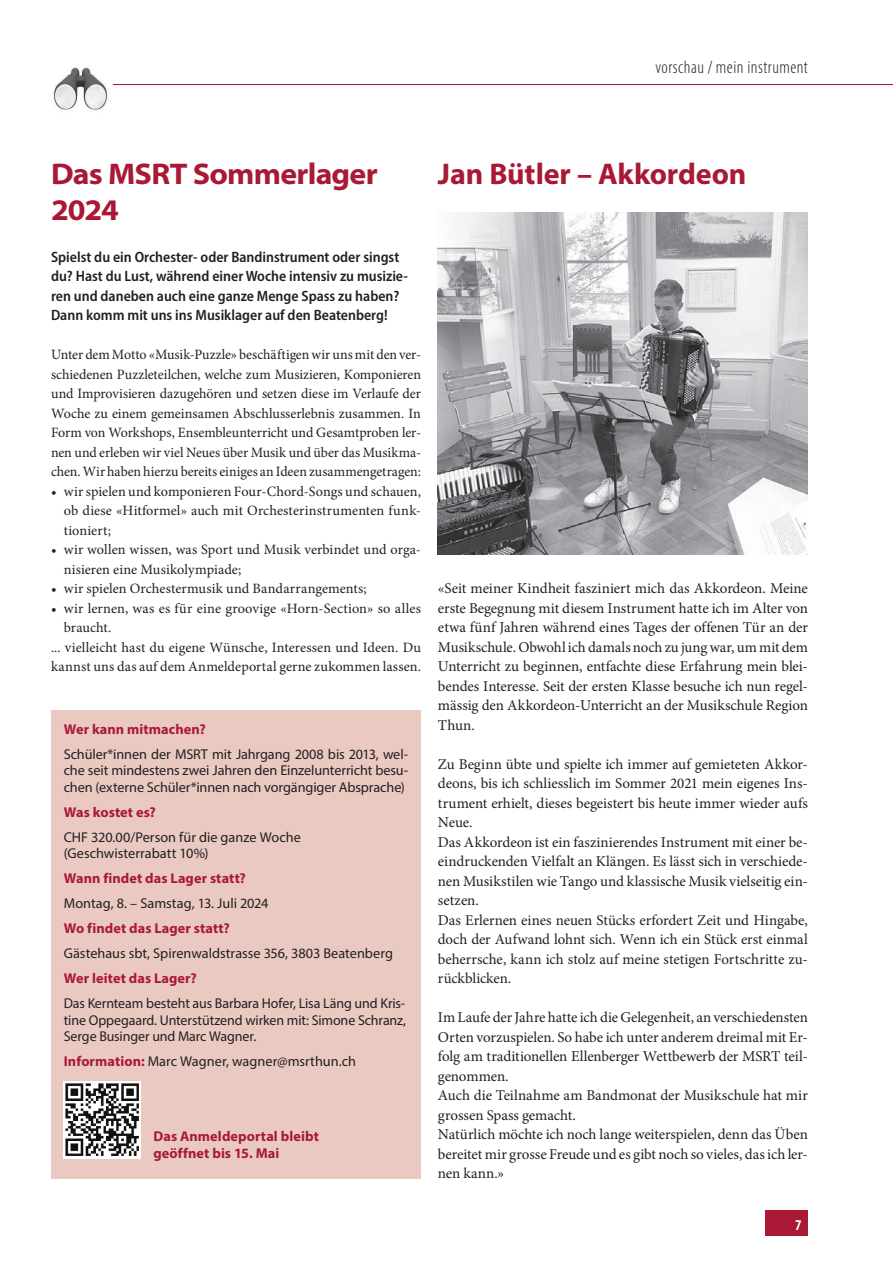
<style>
.page{position:relative;width:893px;height:1263px;background:#fff}
.page>*{position:absolute;margin:0;border:0;box-sizing:border-box;transform-origin:0 0}
.t1{font:700 semi-expanded 30px/36px "Myriad Pro";letter-spacing:-.025em;color:#a91935}
.t2{font:700 30px "Myriad Pro";letter-spacing:-.005em;color:#a91935}
.t3{font:300 condensed 18px "Myriad Pro";letter-spacing:.03em;color:#231f20}
.t4{font:15px/19.5px "Minion Pro";letter-spacing:-.01em;color:#231f20}
.t5{font:600 semi-condensed 15px/19.5px "Myriad Pro";color:#231f20}
.t6{font:700 condensed 15px "Myriad Pro";color:#fff}
.t7{font:14.25px/19.5px "Minion Pro";letter-spacing:.005em;color:#231f20;text-align:justify}
.t8{font:14.25px/16.5px "Myriad Pro";letter-spacing:-.005em;color:#231f20;text-align:justify}
.t9{font:700 14.25px/16.5px "Myriad Pro";letter-spacing:.005em;color:#a91935}
.s1{font-weight:700;color:#a91935}
</style>
<div class="page">
<hr style="left:49px;top:84px;width:844px;height:1px;background:#a91935">
<div style="left:765px;top:1210px;width:43px;height:26px;background:#a91935"></div>
<img style="left:49px;top:67px;width:64px;height:44px">
<div style="left:51px;top:710px;width:370px;height:468px;background:#eac9c1"></div>
<img style="left:64px;top:1081px;width:77px;height:77px">
<img style="left:438px;top:213px;width:370px;height:341px">
<p class="t3" style="left:655px;top:56px;width:154px">vorschau / mein instrument</p>
<h1 class="t1" style="left:51px;top:154px;width:328px">Das MSRT Sommerlager<br>2024</h1>
<p class="t5" style="left:51px;top:247px;width:359px">Spielst du ein Orchester- oder Bandinstrument oder singst du? Hast du Lust, während einer Woche intensiv zu musizie&shy;ren und daneben auch eine ganze Menge Spass zu haben?<br>Dann komm mit uns ins Musiklager auf den Beatenberg!</p>
<p class="t7" style="left:51px;top:345px;width:371px">Unter dem Motto «Musik-Puzzle» beschäftigen wir uns mit den ver&shy;schiedenen Puzzleteilchen, welche zum Musizieren, Komponieren und Improvisieren dazugehören und setzen diese im Verlaufe der Woche zu einem gemeinsamen Abschlusserlebnis zusammen. In Form von Workshops, Ensembleunterricht und Gesamtproben ler&shy;nen und erleben wir viel Neues über Musik und über das Musikma&shy;chen. Wir haben hierzu bereits einiges an Ideen zusammengetragen:</p>
<p class="t7" style="left:64px;top:481px;width:359px;text-indent:-13px">• wir spielen und komponieren Four-Chord-Songs und schauen, ob diese «Hitformel» auch mit Orchesterinstrumenten funk&shy;tioniert;</p>
<p class="t7" style="left:64px;top:540px;width:359px;text-indent:-13px">• wir wollen wissen, was Sport und Musik verbindet und orga&shy;nisieren eine Musikolympiade;</p>
<p class="t7" style="left:51px;top:579px;width:317px">• wir spielen Orchestermusik und Bandarrangements;</p>
<p class="t7" style="left:51px;top:598px;width:371px">• wir lernen, was es für eine groovige «Horn-Section» so alles</p>
<p class="t7" style="left:64px;top:618px;width:49px">braucht.</p>
<p class="t7" style="left:51px;top:637px;width:371px">... vielleicht hast du eigene Wünsche, Interessen und Ideen. Du</p>
<p class="t7" style="left:51px;top:657px;width:371px">kannst uns das auf dem Anmeldeportal gerne zukommen lassen.</p>
<p class="t9" style="left:64px;top:720px;width:143px">Wer kann mitmachen?</p>
<p class="t8" style="left:64px;top:745px;width:346px">Schüler*innen der MSRT mit Jahrgang 2008 bis 2013, wel&shy;che seit mindestens zwei Jahren den Einzelunterricht besu&shy;chen (externe Schüler*innen nach vorgängiger Absprache)</p>
<p class="t9" style="left:64px;top:803px;width:94px">Was kostet es?</p>
<p class="t8" style="left:64px;top:828px;width:239px">CHF 320.00/Person für die ganze Woche (Geschwisterrabatt 10%)</p>
<p class="t9" style="left:64px;top:870px;width:184px">Wann findet das Lager statt?</p>
<p class="t8" style="left:64px;top:895px;width:206px">Montag, 8. – Samstag, 13. Juli 2024</p>
<p class="t9" style="left:64px;top:920px;width:168px">Wo findet das Lager statt?</p>
<p class="t8" style="left:64px;top:945px;width:331px">Gästehaus sbt, Spirenwaldstrasse 356, 3803 Beatenberg</p>
<p class="t9" style="left:64px;top:970px;width:134px">Wer leitet das Lager?</p>
<p class="t8" style="left:64px;top:995px;width:344px">Das Kernteam besteht aus Barbara Hofer, Lisa Läng und Kris&shy;tine Oppegaard. Unterstützend wirken mit: Simone Schranz, Serge Businger und Marc Wagner.</p>
<p class="t8" style="left:64px;top:1053px;width:294px"><span class="s1">Information:</span> Marc Wagner, wagner@msrthun.ch</p>
<p class="t9" style="left:153px;top:1128px;width:167px">Das Anmeldeportal bleibt geöffnet bis 15. Mai</p>
<h1 class="t2" style="left:438px;top:154px;width:310px">Jan Bütler – Akkordeon</h1>
<p class="t4" style="left:438px;top:579px;width:371px;text-align:justify">«Seit meiner Kindheit fasziniert mich das Akkordeon. Meine erste Begegnung mit diesem Instrument hatte ich im Alter von etwa fünf Jahren während eines Tages der offenen Tür an der Musikschule. Obwohl ich damals noch zu jung war, um mit dem Unterricht zu beginnen, entfachte diese Erfahrung mein blei&shy;bendes Interesse. Seit der ersten Klasse besuche ich nun regel&shy;mässig den Akkordeon-Unterricht an der Musikschule Region Thun.</p>
<p class="t4" style="left:438px;top:754px;width:371px">Zu Beginn übte und spielte ich immer auf gemieteten Akkor&shy;deons, bis ich schliesslich im Sommer 2021 mein eigenes Ins&shy;trument erhielt, dieses begeistert bis heute immer wieder aufs Neue.<br>Das Akkordeon ist ein faszinierendes Instrument mit einer be&shy;eindruckenden Vielfalt an Klängen. Es lässt sich in verschiede&shy;nen Musikstilen wie Tango und klassische Musik vielseitig ein&shy;setzen.<br>Das Erlernen eines neuen Stücks erfordert Zeit und Hingabe, doch der Aufwand lohnt sich. Wenn ich ein Stück erst einmal beherrsche, kann ich stolz auf meine stetigen Fortschritte zu&shy;rückblicken.</p>
<p class="t4" style="left:438px;top:1008px;width:371px">Im Laufe der Jahre hatte ich die Gelegenheit, an verschiedensten Orten vorzuspielen. So habe ich unter anderem dreimal mit Er&shy;folg am traditionellen Ellenberger Wettbewerb der MSRT teil&shy;genommen.<br>Auch die Teilnahme am Bandmonat der Musikschule hat mir grossen Spass gemacht.<br>Natürlich möchte ich noch lange weiterspielen, denn das Üben bereitet mir grosse Freude und es gibt noch so vieles, das ich ler&shy;nen kann.»</p>
<p class="t6" style="left:795px;top:1216px;width:8px">7</p>
</div>
